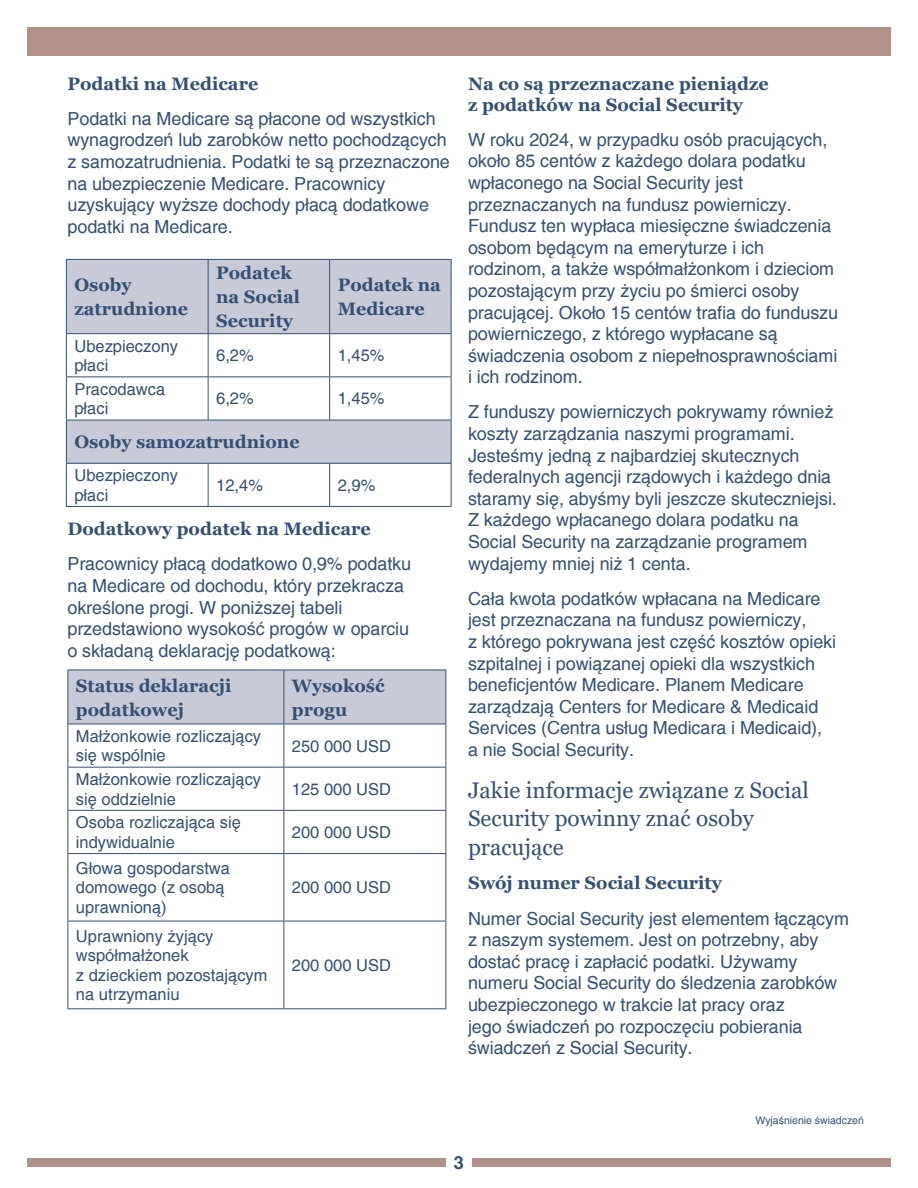
<style>
.page{position:relative;width:918px;height:1188px;background:#fff}
.page>*{position:absolute;margin:0;border:0;box-sizing:border-box;transform-origin:0 0}
.t1{font:22.5px/28.5px "Georgia";color:#355073}
.t2{font:18px/21.6px "Helvetica";letter-spacing:-.005em;color:#355073}
.t3{font:700 18px/24px "Georgia";color:#355073}
.t4{font:700 18px "Helvetica";color:#355073}
.t5{font:16.5px/19.5px "Helvetica";color:#355073}
.t6{font:10.5px "Helvetica";color:#355073}
</style>
<div class="page">
<div style="left:27px;top:1159px;width:419px;height:8px;background:#b19189"></div>
<div style="left:472px;top:1159px;width:419px;height:8px;background:#b19189"></div>
<div style="left:27px;top:27px;width:864px;height:28px;background:#b19189"></div>
<div style="left:67px;top:260px;width:384px;height:73px;background:#c8cad7"></div>
<div style="left:66px;top:420px;width:385px;height:43px;background:#c8cad7"></div>
<hr style="left:66px;top:259px;width:142px;height:1px;background:#355073">
<hr style="left:66px;top:260px;width:1px;height:73px;background:#355073">
<hr style="left:208px;top:259px;width:122px;height:1px;background:#355073">
<hr style="left:208px;top:260px;width:1px;height:73px;background:#355073">
<hr style="left:330px;top:259px;width:122px;height:1px;background:#355073">
<hr style="left:329px;top:260px;width:1px;height:73px;background:#355073">
<hr style="left:451px;top:260px;width:1px;height:73px;background:#355073">
<hr style="left:66px;top:333px;width:142px;height:1px;background:#355073">
<hr style="left:66px;top:334px;width:1px;height:42px;background:#355073">
<hr style="left:208px;top:333px;width:122px;height:1px;background:#355073">
<hr style="left:208px;top:334px;width:1px;height:42px;background:#355073">
<hr style="left:330px;top:333px;width:122px;height:1px;background:#355073">
<hr style="left:329px;top:334px;width:1px;height:42px;background:#355073">
<hr style="left:451px;top:334px;width:1px;height:42px;background:#355073">
<hr style="left:66px;top:376px;width:142px;height:1px;background:#355073">
<hr style="left:66px;top:377px;width:1px;height:43px;background:#355073">
<hr style="left:208px;top:376px;width:122px;height:1px;background:#355073">
<hr style="left:208px;top:377px;width:1px;height:43px;background:#355073">
<hr style="left:330px;top:376px;width:122px;height:1px;background:#355073">
<hr style="left:329px;top:377px;width:1px;height:43px;background:#355073">
<hr style="left:451px;top:377px;width:1px;height:43px;background:#355073">
<hr style="left:66px;top:420px;width:142px;height:1px;background:#355073">
<hr style="left:66px;top:420px;width:1px;height:43px;background:#355073">
<hr style="left:208px;top:420px;width:122px;height:1px;background:#355073">
<hr style="left:330px;top:420px;width:122px;height:1px;background:#355073">
<hr style="left:451px;top:420px;width:1px;height:43px;background:#355073">
<hr style="left:66px;top:463px;width:142px;height:1px;background:#355073">
<hr style="left:66px;top:464px;width:1px;height:42px;background:#355073">
<hr style="left:208px;top:463px;width:122px;height:1px;background:#355073">
<hr style="left:208px;top:464px;width:1px;height:42px;background:#355073">
<hr style="left:330px;top:463px;width:122px;height:1px;background:#355073">
<hr style="left:329px;top:464px;width:1px;height:42px;background:#355073">
<hr style="left:451px;top:464px;width:1px;height:42px;background:#355073">
<hr style="left:66px;top:506px;width:142px;height:1px;background:#355073">
<hr style="left:208px;top:506px;width:122px;height:1px;background:#355073">
<hr style="left:330px;top:506px;width:122px;height:1px;background:#355073">
<div style="left:69px;top:671px;width:377px;height:53px;background:#c8cad7"></div>
<hr style="left:68px;top:670px;width:216px;height:1px;background:#355073">
<hr style="left:68px;top:670px;width:1px;height:54px;background:#355073">
<hr style="left:284px;top:670px;width:162px;height:1px;background:#355073">
<hr style="left:284px;top:670px;width:1px;height:54px;background:#355073">
<hr style="left:446px;top:670px;width:1px;height:54px;background:#355073">
<hr style="left:68px;top:724px;width:216px;height:1px;background:#355073">
<hr style="left:68px;top:724px;width:1px;height:43px;background:#355073">
<hr style="left:284px;top:724px;width:162px;height:1px;background:#355073">
<hr style="left:284px;top:724px;width:1px;height:43px;background:#355073">
<hr style="left:446px;top:724px;width:1px;height:43px;background:#355073">
<hr style="left:68px;top:767px;width:216px;height:1px;background:#355073">
<hr style="left:68px;top:768px;width:1px;height:42px;background:#355073">
<hr style="left:284px;top:767px;width:162px;height:1px;background:#355073">
<hr style="left:284px;top:768px;width:1px;height:42px;background:#355073">
<hr style="left:446px;top:768px;width:1px;height:42px;background:#355073">
<hr style="left:68px;top:810px;width:216px;height:1px;background:#355073">
<hr style="left:68px;top:811px;width:1px;height:42px;background:#355073">
<hr style="left:284px;top:810px;width:162px;height:1px;background:#355073">
<hr style="left:284px;top:811px;width:1px;height:42px;background:#355073">
<hr style="left:446px;top:811px;width:1px;height:42px;background:#355073">
<hr style="left:68px;top:853px;width:216px;height:1px;background:#355073">
<hr style="left:68px;top:854px;width:1px;height:67px;background:#355073">
<hr style="left:284px;top:853px;width:162px;height:1px;background:#355073">
<hr style="left:284px;top:854px;width:1px;height:67px;background:#355073">
<hr style="left:446px;top:854px;width:1px;height:67px;background:#355073">
<hr style="left:68px;top:921px;width:216px;height:1px;background:#355073">
<hr style="left:68px;top:921px;width:1px;height:87px;background:#355073">
<hr style="left:284px;top:921px;width:162px;height:1px;background:#355073">
<hr style="left:284px;top:921px;width:1px;height:87px;background:#355073">
<hr style="left:446px;top:921px;width:1px;height:87px;background:#355073">
<hr style="left:68px;top:1008px;width:216px;height:1px;background:#355073">
<hr style="left:284px;top:1008px;width:162px;height:1px;background:#355073">
<h2 class="t3" style="left:68px;top:72px;width:192px">Podatki na Medicare</h2>
<p class="t2" style="left:68px;top:108px;width:384px">Podatki na Medicare są płacone od wszystkich wynagrodzeń lub zarobków netto pochodzących z samozatrudnienia. Podatki te są przeznaczone na ubezpieczenie Medicare. Pracownicy uzyskujący wyższe dochody płacą dodatkowe podatki na Medicare.</p>
<p class="t3" style="left:74px;top:273px;width:115px">Osoby zatrudnione</p>
<p class="t3" style="left:216px;top:261px;width:85px">Podatek na Social<br>Security</p>
<p class="t3" style="left:338px;top:273px;width:105px">Podatek na<br>Medicare</p>
<p class="t5" style="left:74px;top:337px;width:105px">Ubezpieczony płaci</p>
<p class="t5" style="left:216px;top:346px;width:39px">6,2%</p>
<p class="t5" style="left:338px;top:346px;width:48px">1,45%</p>
<p class="t5" style="left:74px;top:380px;width:92px">Pracodawca płaci</p>
<p class="t5" style="left:216px;top:390px;width:39px">6,2%</p>
<p class="t5" style="left:338px;top:390px;width:48px">1,45%</p>
<p class="t3" style="left:74px;top:430px;width:227px">Osoby samozatrudnione</p>
<p class="t5" style="left:74px;top:466px;width:105px">Ubezpieczony płaci</p>
<p class="t5" style="left:216px;top:476px;width:48px">12,4%</p>
<p class="t5" style="left:338px;top:476px;width:39px">2,9%</p>
<h2 class="t3" style="left:68px;top:517px;width:305px">Dodatkowy podatek na Medicare</h2>
<p class="t2" style="left:68px;top:554px;width:345px">Pracownicy płacą dodatkowo 0,9% podatku na Medicare od dochodu, który przekracza określone progi. W poniższej tabeli przedstawiono wysokość progów w oparciu o składaną deklarację podatkową:</p>
<p class="t3" style="left:76px;top:674px;width:157px">Status deklaracji podatkowej</p>
<p class="t3" style="left:292px;top:674px;width:94px">Wysokość progu</p>
<p class="t5" style="left:76px;top:727px;width:187px">Małżonkowie rozliczający się wspólnie</p>
<p class="t5" style="left:292px;top:737px;width:101px">250 000 USD</p>
<p class="t5" style="left:76px;top:770px;width:187px">Małżonkowie rozliczający się oddzielnie</p>
<p class="t5" style="left:292px;top:780px;width:101px">125 000 USD</p>
<p class="t5" style="left:76px;top:813px;width:167px">Osoba rozliczająca się indywidualnie</p>
<p class="t5" style="left:292px;top:823px;width:101px">200 000 USD</p>
<p class="t5" style="left:76px;top:859px;width:156px">Głowa gospodarstwa domowego (z osobą uprawnioną)</p>
<p class="t5" style="left:292px;top:878px;width:101px">200 000 USD</p>
<p class="t5" style="left:76px;top:927px;width:193px">Uprawniony żyjący współmałżonek<br>z dzieckiem pozostającym na utrzymaniu</p>
<p class="t5" style="left:292px;top:956px;width:101px">200 000 USD</p>
<h2 class="t3" style="left:468px;top:73px;width:302px;line-height:21px">Na co są przeznaczane pieniądze z podatków na Social Security</h2>
<p class="t2" style="left:468px;top:129px;width:372px">W roku 2024, w przypadku osób pracujących, około 85 centów z każdego dolara podatku wpłaconego na Social Security jest przeznaczanych na fundusz powierniczy.<br>Fundusz ten wypłaca miesięczne świadczenia osobom będącym na emeryturze i ich rodzinom, a także współmałżonkom i dzieciom pozostającym przy życiu po śmierci osoby pracującej. Około 15 centów trafia do funduszu powierniczego, z którego wypłacane są świadczenia osobom z niepełnosprawnościami i ich rodzinom.</p>
<p class="t2" style="left:468px;top:402px;width:370px">Z funduszy powierniczych pokrywamy również koszty zarządzania naszymi programami.<br>Jesteśmy jedną z najbardziej skutecznych federalnych agencji rządowych i każdego dnia staramy się, abyśmy byli jeszcze skuteczniejsi.<br>Z każdego wpłacanego dolara podatku na Social Security na zarządzanie programem wydajemy mniej niż 1 centa.</p>
<p class="t2" style="left:468px;top:588px;width:370px">Cała kwota podatków wpłacana na Medicare jest przeznaczana na fundusz powierniczy,<br>z którego pokrywana jest część kosztów opieki szpitalnej i powiązanej opieki dla wszystkich beneficjentów Medicare. Planem Medicare zarządzają Centers for Medicare &amp; Medicaid Services (Centra usług Medicara i Medicaid), a nie Social Security.</p>
<h1 class="t1" style="left:468px;top:776px;width:342px">Jakie informacje związane z Social<br>Security powinny znać osoby pracujące</h1>
<h2 class="t3" style="left:468px;top:871px;width:255px">Swój numer Social Security</h2>
<p class="t2" style="left:468px;top:908px;width:383px">Numer Social Security jest elementem łączącym z naszym systemem. Jest on potrzebny, aby dostać pracę i zapłacić podatki. Używamy numeru Social Security do śledzenia zarobków ubezpieczonego w trakcie lat pracy oraz<br>jego świadczeń po rozpoczęciu pobierania świadczeń z Social Security.</p>
<p class="t6" style="left:755px;top:1115px;width:110px">Wyjaśnienie świadczeń</p>
<p class="t4" style="left:454px;top:1152px;width:12px">3</p>
</div>
